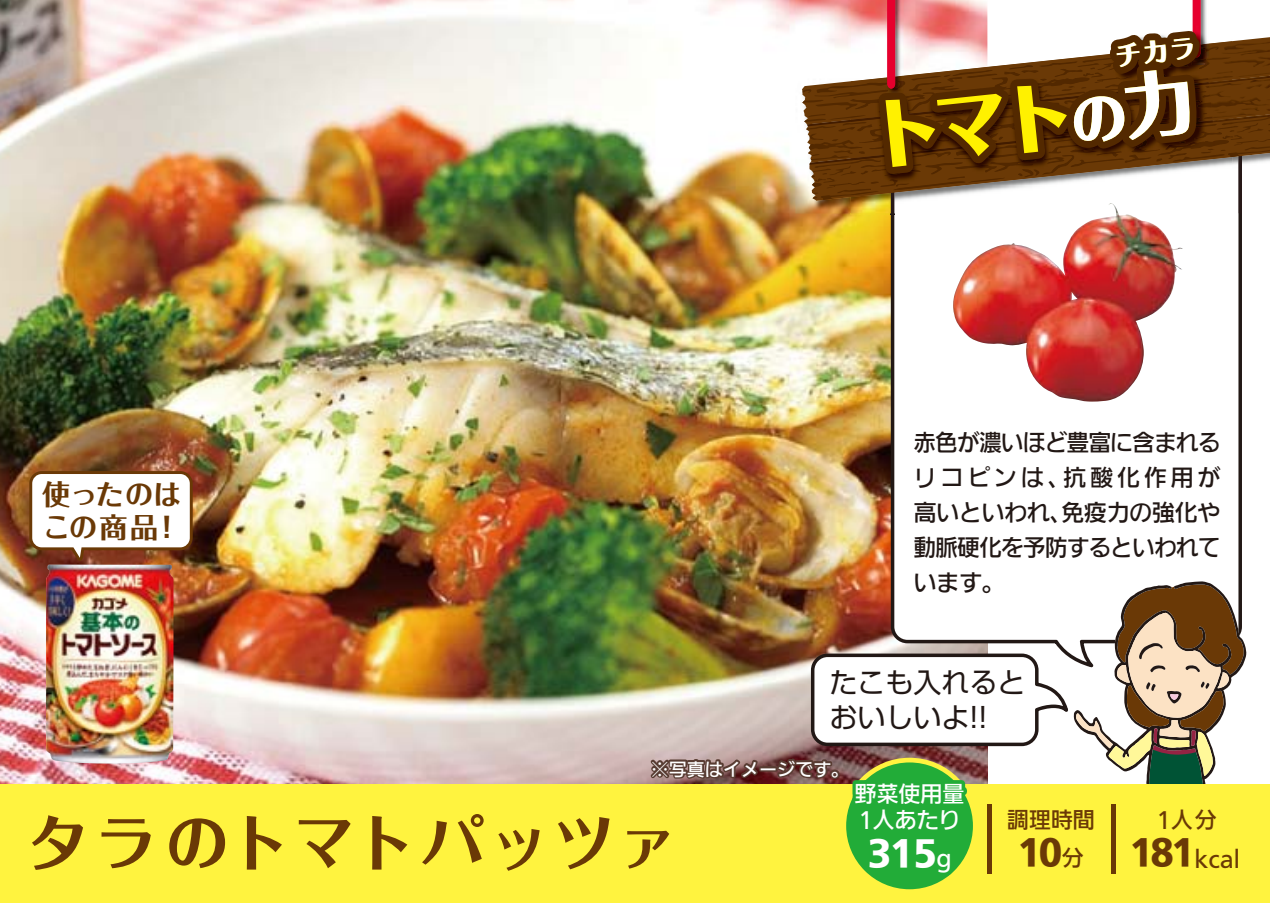
<style>
.page{position:relative;width:1270px;height:903px;background:#fff}
.page>*{position:absolute;margin:0;border:0;box-sizing:border-box;transform-origin:0 0}
.t1{font:800 77px "Folk Pro";color:#fff100}
.t2{font:700 63px "Folk Pro";letter-spacing:.055em;color:#6a3906}
.t3{font:800 35px "Iwa UD Go Dsp Pro";color:#fff}
.t4{font:800 35px "Iwa UD Go Dsp Pro";color:#6a3906}
.t5{font:28px/35px "Shin Go Pro";color:#221815}
.t6{font:700 28px/33.2px "Folk Pro";letter-spacing:.02em;color:#6a3906}
.t7{font:500 22.75px/35px "Iwa UD Go Dsp Pro";color:#221815;text-align:justify}
.t8{font:500 22.05px/39.2px "Iwa UD Go Dsp Pro";color:#6a3906;text-align:center}
.t9{font:500 22.05px/26.2px "Iwa UD Go Dsp Pro";color:#fff}
.t10{font:500 17.5px "Iwa UD Go Dsp Pro";letter-spacing:.03em;color:#fff}
.s1{font-size:56px}
.s2{font-size:70px}
.s3{font-weight:500;font-size:22.05px}
.s4{font-weight:800;font-size:35px}
</style>
<div class="page">
<img style="left:0;top:0;width:987px;height:784px">
<svg style="left:891px;top:214px;width:351px;height:447px"></svg>
<svg style="left:1074px;top:581px;width:172px;height:203px"></svg>
<div style="left:0;top:784px;width:1270px;height:119px;background:#fff33f"></div>
<img style="left:953px;top:214px;width:230px;height:188px">
<img style="left:795px;top:0;width:7px;height:214px">
<hr style="left:1112px;top:804px;width:4px;height:69px;background:#6a3906">
<div style="left:987px;top:804px;width:5px;height:69px;background:#6a3906"></div>
<svg style="left:29px;top:471px;width:164px;height:90px"></svg>
<svg style="left:647px;top:756px;width:114px;height:25px;background:#795954"></svg>
<div style="left:759px;top:766px;width:18px;height:5px;border:4px solid #583c32"></div>
<svg style="left:774px;top:755px;width:60px;height:26px;background:#663f3b"></svg>
<div style="left:830px;top:769px;width:10px;height:10px;border:4px solid #583c32;border-radius:50%"></div>
<div style="left:831px;top:771px;width:7px;height:7px;border:4px solid #583c32;border-radius:50%"></div>
<img style="left:46px;top:564px;width:127px;height:199px">
<svg style="left:841px;top:758px;width:137px;height:132px"></svg>
<svg style="left:811px;top:653px;width:257px;height:93px"></svg>
<svg style="left:802px;top:0;width:468px;height:214px"></svg>
<p class="t6" style="left:42px;top:473px;width:141px">使ったのはこの商品！</p>
<h1 class="t1" style="left:859px;top:71px;width:332px;rotate:-6deg">トマト<span class="s1">の</span><span class="s2">力</span></h1>
<p class="t7" style="left:914px;top:425px;width:308px">赤色が濃いほど豊富に含まれるリコピンは、抗酸化作用が高いといわれ、免疫力の強化や動脈硬化を予防するといわれています。</p>
<p class="t5" style="left:829px;top:661px;width:198px">たこも入れるとおいしいよ!!</p>
<p class="t10" style="left:651px;top:756px;width:199px">※写真はイメージです。</p>
<p class="t9" style="left:855px;top:780px;width:111px">野菜使用量<br>1人あたり</p>
<h3 class="t3" style="left:868px;top:826px;width:85px">315<span class="s3">g</span></h3>
<h2 class="t2" style="left:26px;top:789px;width:655px">タラのトマトパッツァ</h2>
<p class="t8" style="left:1130px;top:800px;width:111px">１人分<br><span class="s4">181</span>kcal</p>
<p class="t8" style="left:1007px;top:800px;width:89px">調理時間</p>
<h3 class="t4" style="left:1018px;top:826px;width:67px">10<span class="s3">分</span></h3>
</div>
